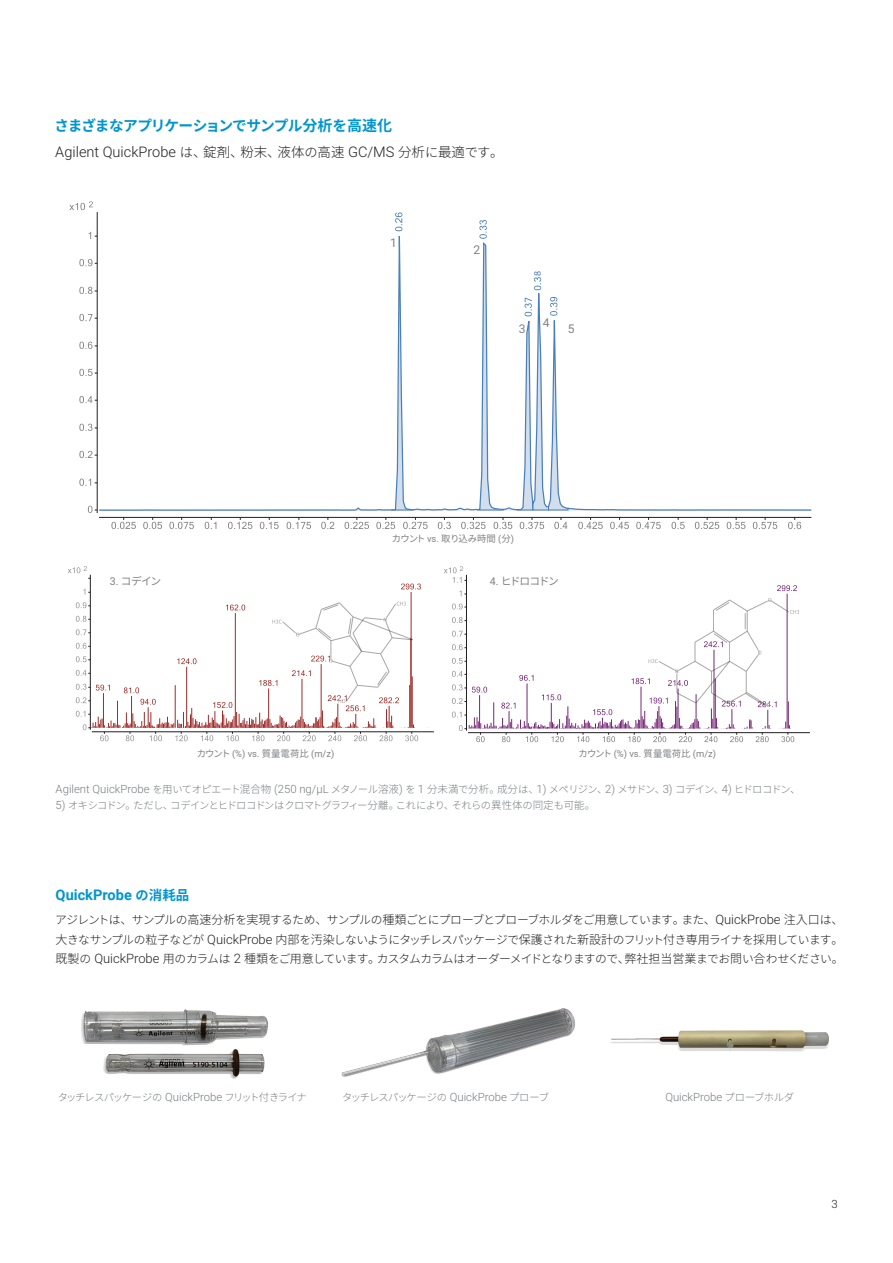
<style>
.page{position:relative;width:893px;height:1263px;background:#fff}
.page>*{position:absolute;margin:0;border:0;box-sizing:border-box;transform-origin:0 0}
.t1{font:700 14.7px "Noto Sans CJ Kjp";letter-spacing:-.065em;color:#0095d0}
.t2{font:300 14.55px "Roboto";color:#221f20}
.t3{font:700 14.55px "Roboto";color:#0095d0}
.t4{font:12px "Roboto";color:#808285}
.t5{font:300 11.7px/19.5px "Noto Sans CJ Kjp";letter-spacing:-.075em;color:#221f20;text-align:justify}
.t6{font:300 11.4px "Roboto";color:#787d82}
.t7{font:300 11.4px "Roboto";color:#221f20}
.t8{font:10.8px "Noto Sans CJ Kjp";letter-spacing:-.11em;color:#808285}
.t9{font:300 10.35px "Noto Sans CJ Kjp";letter-spacing:-.085em;color:#787d82}
.t10{font:300 10.35px "Noto Sans CJ Kjp";letter-spacing:-.105em;color:#787d82}
.t11{font:9.9px "Myriad Pro";color:#4a7fba}
.t12{font:9.45px "Roboto";color:#808285}
.t13{font:9.45px "Noto Sans CJ Kjp";letter-spacing:-.07em;color:#808285}
.s1{font-size:15px}
.s2{font-family:"Noto Sans CJ Kjp";font-size:13.2px}
.s3{font-family:"Noto Sans CJ Kjp";font-size:13.5px}
.s4{font-family:"Roboto"}
.s5{font-family:"Noto Sans CJ Kjp"}
.s6{font-family:"Noto Sans CJ Kjp";font-size:10.35px}
.s7{font-family:"Noto Sans CJ Kjp";font-size:10.5px}
.s8{font-family:"Roboto";font-size:11.4px}
.s9{font-size:10.5px}
.s10{font-size:12px}
.s11{font-family:"Roboto";font-size:12.9px}
</style>
<div class="page">
<hr style="left:97px;top:212px;width:1px;height:301px;background:#221f20">
<svg style="left:69px;top:201px;width:24px;height:9px"></svg>
<svg style="left:88px;top:506px;width:9px;height:7px"></svg>
<svg style="left:79px;top:479px;width:18px;height:7px"></svg>
<svg style="left:79px;top:451px;width:18px;height:7px"></svg>
<svg style="left:79px;top:424px;width:18px;height:7px"></svg>
<svg style="left:79px;top:396px;width:18px;height:7px"></svg>
<svg style="left:79px;top:369px;width:18px;height:7px"></svg>
<svg style="left:79px;top:342px;width:18px;height:7px"></svg>
<svg style="left:79px;top:314px;width:18px;height:7px"></svg>
<svg style="left:79px;top:287px;width:18px;height:7px"></svg>
<svg style="left:79px;top:259px;width:18px;height:7px"></svg>
<svg style="left:89px;top:232px;width:8px;height:7px"></svg>
<svg style="left:99px;top:507px;width:713px;height:4px"></svg>
<svg style="left:391px;top:212px;width:22px;height:298px"></svg>
<svg style="left:478px;top:220px;width:25px;height:290px"></svg>
<svg style="left:517px;top:277px;width:51px;height:233px"></svg>
<hr style="left:99px;top:517px;width:712px;height:1px;background:#221f20">
<svg style="left:111px;top:517px;width:25px;height:12px"></svg>
<svg style="left:143px;top:517px;width:19px;height:12px"></svg>
<svg style="left:169px;top:517px;width:25px;height:12px"></svg>
<svg style="left:205px;top:517px;width:11px;height:12px"></svg>
<svg style="left:228px;top:517px;width:24px;height:12px"></svg>
<svg style="left:260px;top:517px;width:19px;height:12px"></svg>
<svg style="left:287px;top:517px;width:24px;height:12px"></svg>
<svg style="left:321px;top:517px;width:13px;height:12px"></svg>
<svg style="left:345px;top:517px;width:24px;height:12px"></svg>
<svg style="left:376px;top:517px;width:19px;height:12px"></svg>
<svg style="left:403px;top:517px;width:25px;height:12px"></svg>
<svg style="left:438px;top:517px;width:13px;height:12px"></svg>
<svg style="left:461px;top:517px;width:25px;height:12px"></svg>
<svg style="left:494px;top:517px;width:18px;height:12px"></svg>
<svg style="left:520px;top:517px;width:24px;height:12px"></svg>
<svg style="left:554px;top:517px;width:13px;height:12px"></svg>
<svg style="left:578px;top:517px;width:25px;height:12px"></svg>
<svg style="left:610px;top:517px;width:19px;height:12px"></svg>
<svg style="left:636px;top:517px;width:25px;height:12px"></svg>
<svg style="left:671px;top:517px;width:14px;height:12px"></svg>
<svg style="left:695px;top:517px;width:24px;height:12px"></svg>
<svg style="left:727px;top:517px;width:18px;height:12px"></svg>
<svg style="left:753px;top:517px;width:24px;height:12px"></svg>
<svg style="left:788px;top:517px;width:13px;height:12px"></svg>
<hr style="left:90px;top:575px;width:1px;height:155px;background:#221f20">
<svg style="left:83px;top:589px;width:7px;height:6px"></svg>
<svg style="left:68px;top:566px;width:22px;height:13px"></svg>
<hr style="left:411px;top:592px;width:1px;height:136px;background:#9f2b29">
<svg style="left:401px;top:583px;width:20px;height:6px"></svg>
<hr style="left:92px;top:731px;width:342px;height:1px;background:#221f20">
<svg style="left:76px;top:602px;width:342px;height:139px"></svg>
<hr style="left:468px;top:732px;width:342px;height:1px;background:#221f20">
<svg style="left:444px;top:566px;width:355px;height:176px"></svg>
<img style="left:81px;top:1009px;width:187px;height:70px">
<img style="left:341px;top:1008px;width:234px;height:69px">
<img style="left:610px;top:1030px;width:219px;height:22px">
<p class="t1" style="left:55px;top:117px;width:339px">さまざまなアプリケーションでサンプル<span class="s1">分析</span>を<span class="s1">高速化</span></p>
<p class="t2" style="left:55px;top:141px;width:450px">Agilent QuickProbe <span class="s2">は</span><span class="s3">、錠剤、粉末、液体</span><span class="s2">の</span><span class="s3">高速</span> GC/MS <span class="s3">分析</span><span class="s2">に</span><span class="s3">最適</span><span class="s2">です</span><span class="s3">。</span></p>
<p class="t4" style="left:390px;top:234px;width:8px">1</p>
<p class="t4" style="left:473px;top:241px;width:8px">2</p>
<p class="t11" style="left:531px;top:276px;width:7px;rotate:-90deg">8</p>
<p class="t4" style="left:519px;top:320px;width:8px">3</p>
<p class="t4" style="left:543px;top:315px;width:8px">4</p>
<p class="t4" style="left:568px;top:320px;width:8px">5</p>
<p class="t13" style="left:392px;top:533px;width:124px">カウント <span class="s4">vs.</span> 取り込み時間 <span class="s4">(</span>分<span class="s4">)</span></p>
<p class="t8" style="left:110px;top:575px;width:53px"><span class="s4">3.</span> コデイン</p>
<p class="t8" style="left:490px;top:575px;width:70px"><span class="s4">4.</span> ヒドロコドン</p>
<p class="t12" style="left:197px;top:747px;width:139px"><span class="s5">カウント</span> (%) vs. <span class="s5">質量電荷比</span> (m/z)</p>
<p class="t12" style="left:578px;top:747px;width:139px"><span class="s5">カウント</span> (%) vs. <span class="s5">質量電荷比</span> (m/z)</p>
<p class="t6" style="left:56px;top:781px;width:746px">Agilent QuickProbe <span class="s6">を</span><span class="s7">用</span><span class="s6">いてオピエート</span><span class="s7">混合物</span> (250 ng/µL <span class="s6">メタノール</span><span class="s7">溶液</span>) <span class="s6">を</span> 1 <span class="s7">分未満</span><span class="s6">で</span><span class="s7">分析。成分</span><span class="s6">は</span><span class="s7">、</span>1) <span class="s6">メペリジン</span><span class="s7">、</span>2) <span class="s6">メサドン</span><span class="s7">、</span>3) <span class="s6">コデイン</span><span class="s7">、</span>4) <span class="s6">ヒドロコドン</span><span class="s7">、</span></p>
<p class="t9" style="left:56px;top:800px;width:541px"><span class="s8">5)</span> オキシコドン<span class="s9">。</span>ただし<span class="s9">、</span>コデインとヒドロコドンはクロマトグラフィー<span class="s9">分離。</span>これにより<span class="s9">、</span>それらの<span class="s9">異性体</span>の<span class="s9">同定</span>も<span class="s9">可能。</span></p>
<p class="t3" style="left:56px;top:885px;width:135px">QuickProbe <span class="s2">の</span><span class="s3">消耗品</span></p>
<p class="t5" style="left:55px;top:910px;width:790px">アジレントは<span class="s10">、</span>サンプルの<span class="s10">高速分析</span>を<span class="s10">実現</span>するため<span class="s10">、</span>サンプルの<span class="s10">種類</span>ごとにプローブとプローブホルダをご<span class="s10">用意</span>しています<span class="s10">。</span>また<span class="s10">、</span><span class="s11">QuickProbe</span> <span class="s10">注入口</span>は<span class="s10">、大</span>きなサンプルの<span class="s10">粒子</span>などが <span class="s11">QuickProbe</span> <span class="s10">内部</span>を<span class="s10">汚染</span>しないようにタッチレスパッケージで<span class="s10">保護</span>された<span class="s10">新設計</span>のフリット<span class="s10">付</span>き<span class="s10">専用</span>ライナを<span class="s10">採用</span>しています<span class="s10">。既製</span>の <span class="s11">QuickProbe</span> <span class="s10">用</span>のカラムは <span class="s11">2</span> <span class="s10">種類</span>をご<span class="s10">用意</span>しています<span class="s10">。</span>カスタムカラムはオーダーメイドとなりますので<span class="s10">、弊社担当営業</span>までお<span class="s10">問</span>い<span class="s10">合</span>わせください<span class="s10">。</span></p>
<p class="t10" style="left:58px;top:1091px;width:251px">タッチレスパッケージの <span class="s8">QuickProbe</span> フリット<span class="s9">付</span>きライナ</p>
<p class="t9" style="left:342px;top:1091px;width:208px">タッチレスパッケージの <span class="s8">QuickProbe</span> プローブ</p>
<p class="t6" style="left:665px;top:1088px;width:130px">QuickProbe <span class="s6">プローブホルダ</span></p>
<p class="t7" style="left:831px;top:1196px;width:8px">3</p>
</div>
